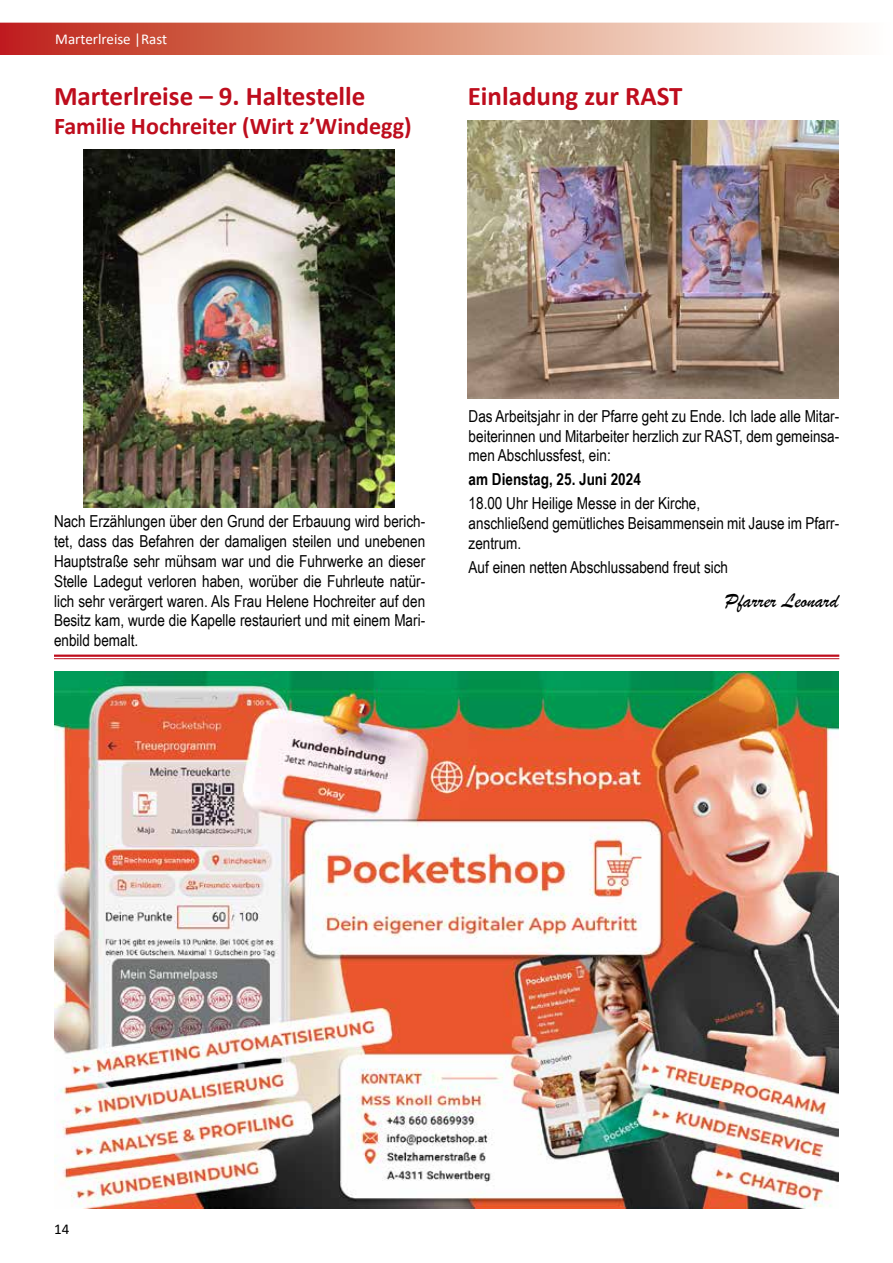
<style>
.page{position:relative;width:893px;height:1263px;background:#fff}
.page>*{position:absolute;margin:0;border:0;box-sizing:border-box;transform-origin:0 0}
.t1{font:700 27px "Calibri";color:#be0d1d}
.t2{font:700 24px "Calibri";color:#be0d1d}
.t3{font:21px "Brush Script";color:#000}
.t4{font:16.5px/19.8px "Arial Narrow";color:#000;text-align:justify}
.t5{font:700 16.5px "Arial Narrow";color:#000}
.t6{font:15px "Calibri";color:#fff}
.t7{font:15px "Calibri";color:#000}
</style>
<div class="page">
<svg style="left:0;top:23px;width:855px;height:32px;background:#dd907d"></svg>
<hr style="left:54px;top:654px;width:785px;height:3px;background:#be0d1d">
<hr style="left:54px;top:658px;width:785px;height:1px;background:#be0d1d">
<img style="left:84px;top:150px;width:310px;height:358px">
<img style="left:54px;top:671px;width:784px;height:537px">
<img style="left:468px;top:120px;width:371px;height:279px">
<p class="t6" style="left:55px;top:28px;width:113px">Marterlreise |Rast</p>
<h1 class="t1" style="left:54px;top:77px;width:313px">Marterlreise – 9. Haltestelle</h1>
<h2 class="t2" style="left:54px;top:109px;width:359px">Familie Hochreiter (Wirt z’Windegg)</h2>
<h1 class="t1" style="left:468px;top:77px;width:216px">Einladung zur RAST</h1>
<p class="t4" style="left:54px;top:511px;width:373px">Nach Erzählungen über den Grund der Erbauung wird berich&shy;tet, dass das Befahren der damaligen steilen und unebenen Hauptstraße sehr mühsam war und die Fuhrwerke an dieser Stelle Ladegut verloren haben, worüber die Fuhrleute natür&shy;lich sehr verärgert waren. Als Frau Helene Hochreiter auf den Besitz kam, wurde die Kapelle restauriert und mit einem Mari&shy;enbild bemalt.</p>
<p class="t4" style="left:469px;top:405px;width:372px">Das Arbeitsjahr in der Pfarre geht zu Ende. Ich lade alle Mitar&shy;beiterinnen und Mitarbeiter herzlich zur RAST, dem gemeinsa&shy;men Abschlussfest, ein:</p>
<p class="t5" style="left:469px;top:467px;width:174px">am Dienstag, 25. Juni 2024</p>
<p class="t4" style="left:469px;top:493px;width:372px;text-align:left">18.00 Uhr Heilige Messe in der Kirche,<br>anschließend gemütliches Beisammensein mit Jause im Pfarr&shy;zentrum.</p>
<p class="t4" style="left:469px;top:557px;width:261px">Auf einen netten Abschlussabend freut sich</p>
<p class="t3" style="left:725px;top:587px;width:115px">Pfarrer Leonard</p>
<p class="t7" style="left:54px;top:1218px;width:17px">14</p>
</div>
